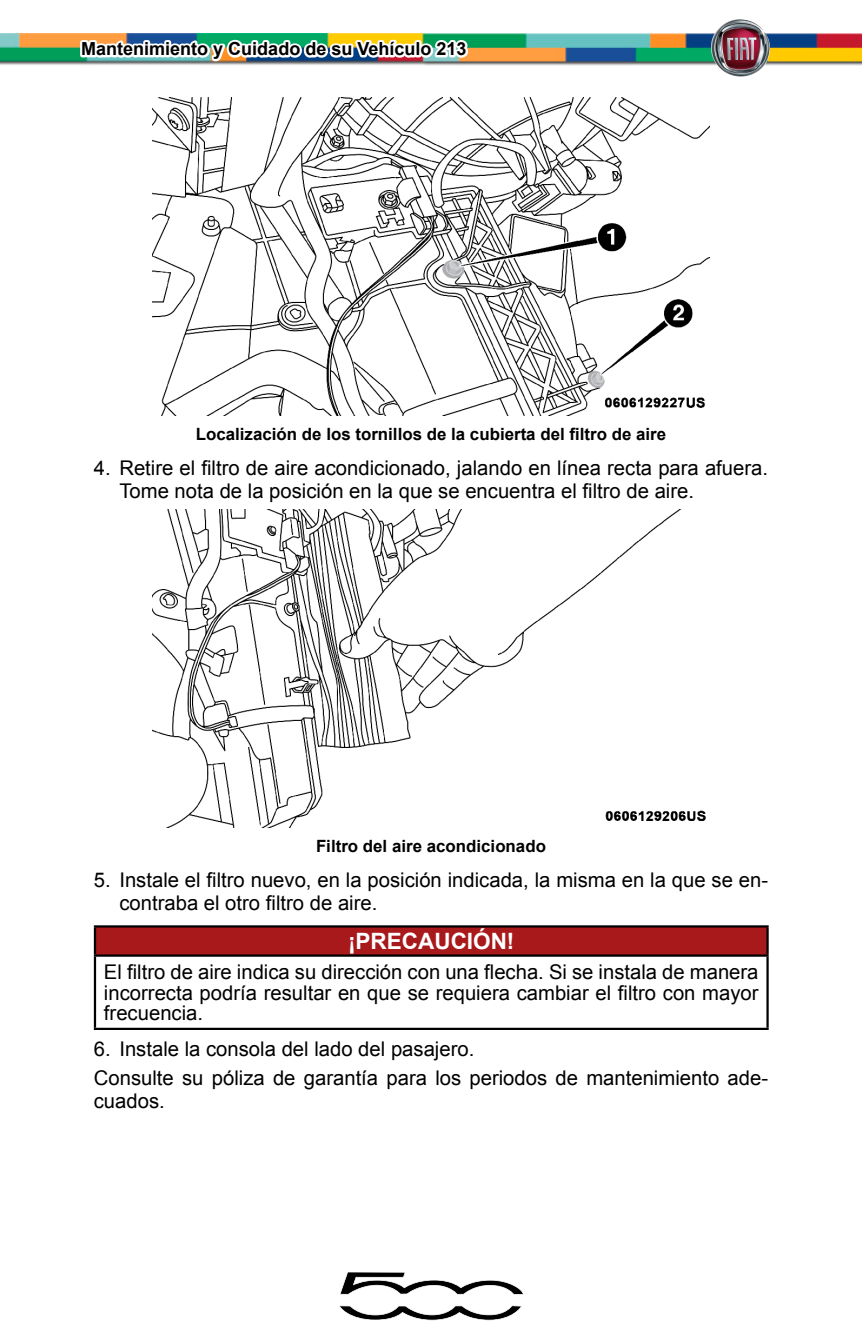
<style>
.page{position:relative;width:862px;height:1340px;background:#fff}
.page>*{position:absolute;margin:0;border:0;box-sizing:border-box;transform-origin:0 0}
.Adver_Preca_Título{font:700 22.5px "Arial";color:#fff}
._5_Números{font:20.25px/22.5px "Arial";color:#000}
._4_Normal{font:20.25px/20.2px "Arial";color:#000;text-align:justify}
.t1{font:700 18px "Arial";color:#000}
._7_Pie_de_fot{font:700 16.88px "Arial";color:#000}
</style>
<div class="page">
<img style="left:0;top:34px;width:861px;height:32px">
<img style="left:710px;top:19px;width:59px;height:57px">
<svg style="left:78px;top:33px;width:393px;height:33px"></svg>
<svg style="left:339px;top:1272px;width:184px;height:48px"></svg>
<img style="left:152px;top:97px;width:557px;height:319px">
<img style="left:152px;top:509px;width:554px;height:318px">
<div style="left:95px;top:926px;width:672px;height:29px;background:#a8191b"></div>
<hr style="left:94px;top:925px;width:674px;height:2px;background:#000">
<hr style="left:94px;top:927px;width:2px;height:27px;background:#000">
<hr style="left:766px;top:927px;width:2px;height:27px;background:#000">
<hr style="left:94px;top:954px;width:674px;height:2px;background:#000">
<hr style="left:94px;top:956px;width:2px;height:71px;background:#000">
<hr style="left:766px;top:956px;width:2px;height:71px;background:#000">
<hr style="left:94px;top:1027px;width:674px;height:3px;background:#000">
<p class="t1" style="left:81px;top:37px;width:387px">Mantenimiento y Cuidado de su Vehículo 213</p>
<p class="_7_Pie_de_fot" style="left:196px;top:423px;width:471px">Localización de los tornillos de la cubierta del filtro de aire</p>
<p class="_5_Números" style="left:119px;top:457px;width:650px;text-indent:-26px">4. Retire el filtro de aire acondicionado, jalando en línea recta para afuera.<br>Tome nota de la posición en la que se encuentra el filtro de aire.</p>
<p class="_7_Pie_de_fot" style="left:316px;top:835px;width:231px">Filtro del aire acondicionado</p>
<p class="_5_Números" style="left:119px;top:869px;width:649px;text-indent:-26px">5. Instale el filtro nuevo, en la posición indicada, la misma en la que se en&shy;contraba el otro filtro de aire.</p>
<p class="Adver_Preca_Título" style="left:348px;top:926px;width:168px">¡PRECAUCIÓN!</p>
<p class="_4_Normal" style="left:104px;top:962px;width:655px">El filtro de aire indica su dirección con una flecha. Si se instala de manera incorrecta podría resultar en que se requiera cambiar el filtro con mayor frecuencia.</p>
<p class="_5_Números" style="left:94px;top:1038px;width:382px">6. Instale la consola del lado del pasajero.</p>
<p class="_4_Normal" style="left:94px;top:1067px;width:675px;line-height:22.5px">Consulte su póliza de garantía para los periodos de mantenimiento ade&shy;cuados.</p>
</div>
